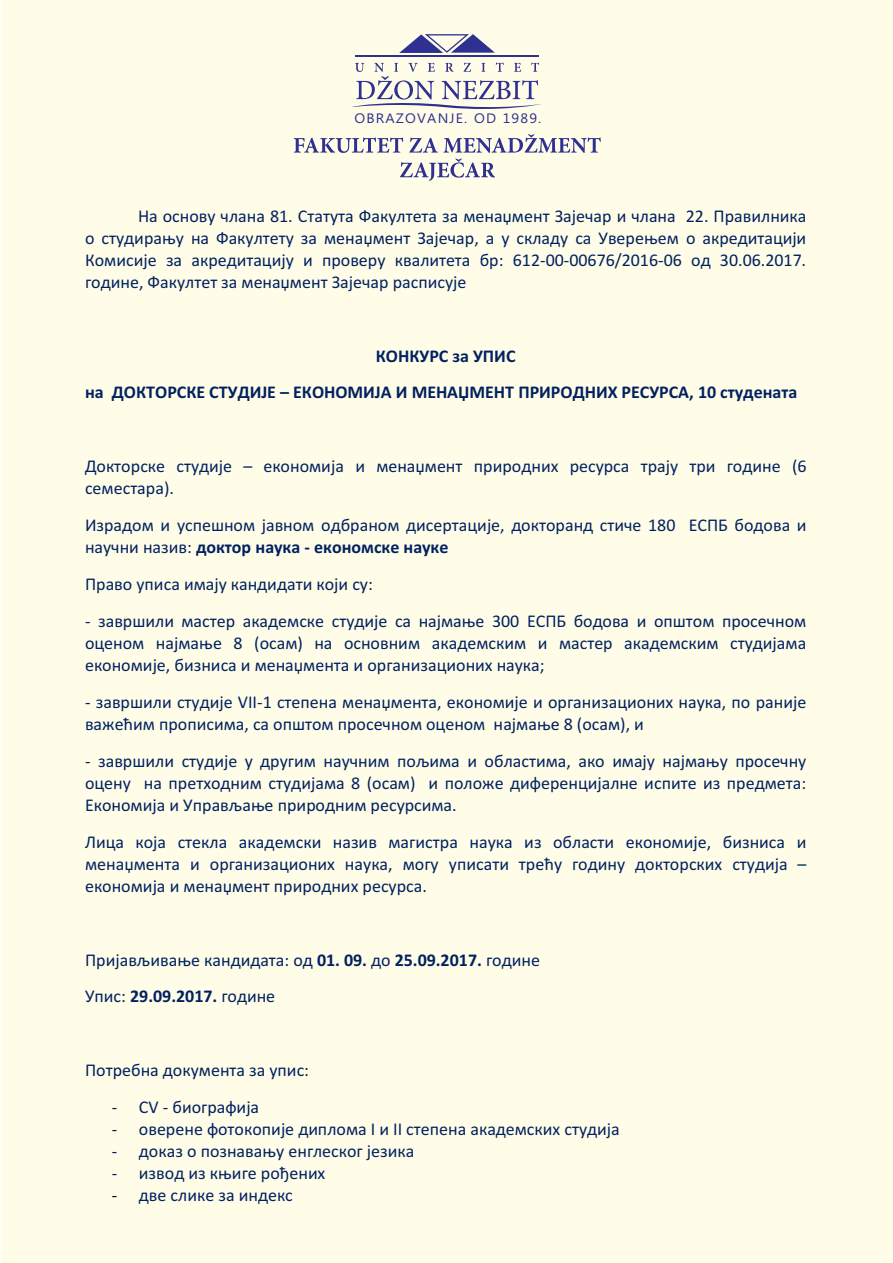
<style>
.page{position:relative;width:893px;height:1263px;background:#fff}
.page>*{position:absolute;margin:0;border:0;box-sizing:border-box;transform-origin:0 0}
.t1{font:18px/21.9px "Calibri";color:#002161;text-align:justify}
.t2{font:700 18px/36.9px "Calibri";color:#002161;text-align:center}
.t3{font:13.65px "Ebrima";letter-spacing:.08em;color:#2e3092;scale:1.05 1}
.s1{font-weight:700}
.s2{color:#000}
</style>
<div class="page">
<div style="left:2px;top:0;width:891px;height:1263px;background:#fffde7"></div>
<svg style="left:294px;top:134px;width:307px;height:47px"></svg>
<svg style="left:399px;top:34px;width:96px;height:19px"></svg>
<hr style="left:355px;top:55px;width:184px;height:2px;background:#2e3092">
<svg style="left:352px;top:63px;width:190px;height:46px"></svg>
<p class="t3" style="left:354px;top:113px;width:180px">OBRAZOVANJE. OD 1989.</p>
<p class="t1" style="left:85px;top:206px;width:723px;text-indent:53px">На основу члана 81. Статута Факултета за менаџмент Зајечар и члана 22. Правилника о студирању на Факултету за менаџмент Зајечар, а у складу са Уверењем о акредитацији Комисије за акредитацију и проверу квалитета бр: 612-00-00676/2016-06 од 30.06.2017. године, Факултет за менаџмент Зајечар расписује</p>
<p class="t2" style="left:85px;top:339px;width:714px">КОНКУРС за УПИС<br>на ДОКТОРСКЕ СТУДИЈЕ – ЕКОНОМИЈА И МЕНАЏМЕНТ ПРИРОДНИХ РЕСУРСА, 10 студената</p>
<p class="t1" style="left:85px;top:457px;width:723px">Докторске студије – економија и менаџмент природних ресурса трају три године (6 семестара).</p>
<p class="t1" style="left:85px;top:516px;width:723px">Израдом и успешном јавном одбраном дисертације, докторанд стиче 180 ЕСПБ бодова и научни назив: <span class="s1">доктор наука - економске науке</span></p>
<p class="t1" style="left:85px;top:575px;width:289px">Право уписа имају кандидати који су:</p>
<p class="t1" style="left:85px;top:612px;width:723px">- завршили мастер академске студије са најмање 300 ЕСПБ бодова и општом просечном оценом најмање 8 (осам) на основним академским и мастер академским студијама економије, бизниса и менаџмента и организационих наука;</p>
<p class="t1" style="left:85px;top:692px;width:723px">- завршили студије VII-1 степена менаџмента, економије и организационих наука, по раније важећим прописима, са општом просечном оценом најмање 8 (осам), и</p>
<p class="t1" style="left:85px;top:751px;width:723px">- завршили студије у другим научним пољима и областима, ако имају најмању просечну оцену на претходним студијама 8 (осам) и положе диференцијалне испите из предмета:<br>Eкономија и Управљање природним ресурсима.</p>
<p class="t1" style="left:85px;top:832px;width:723px">Лица која стекла академски назив магистра наука из области економије, бизниса и менаџмента и организационих наука, могу уписати трећу годину докторских студија – економија и менаџмент природних ресурса.</p>
<p class="t1" style="left:85px;top:943px;width:456px;line-height:36.9px">Пријављивање кандидата: од <span class="s1">01. 09.</span> до <span class="s1">25.09.2017.</span> године<br>Упис: <span class="s1">29.09.2017.</span> године</p>
<p class="t1" style="left:85px;top:1061px;width:226px">Потребна документа за упис:</p>
<p class="t1" style="left:112px;top:1098px;width:149px">- CV - биографија</p>
<p class="t1" style="left:112px;top:1120px;width:509px">- оверене фотокопије диплома I и II степена академских студија</p>
<p class="t1" style="left:112px;top:1142px;width:304px">- доказ о познавању енглеског језика</p>
<p class="t1" style="left:112px;top:1164px;width:215px">- извод из књиге рођених</p>
<p class="t1" style="left:112px;top:1185px;width:182px"><span class="s2">-</span> две слике за индекс</p>
</div>
